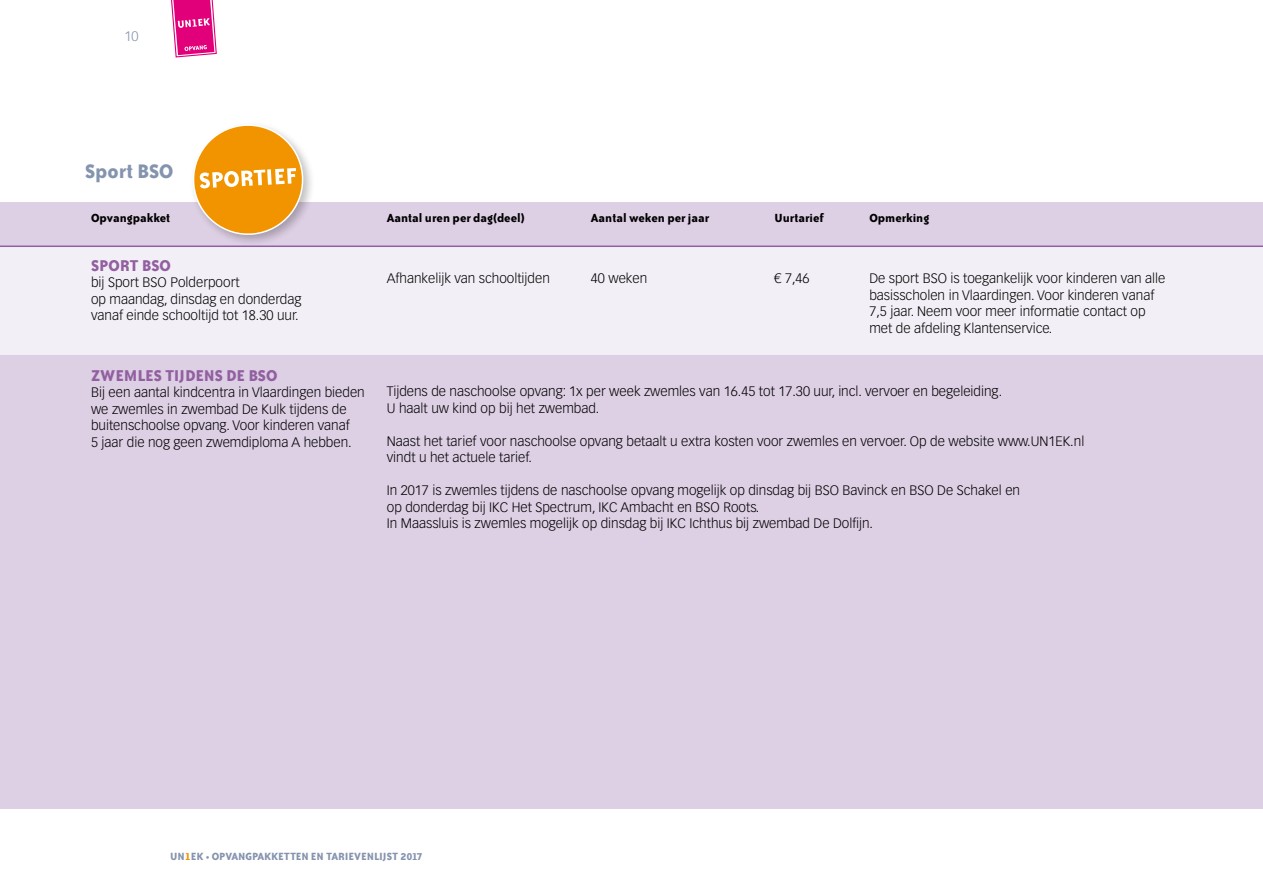
<style>
.page{position:relative;width:1263px;height:893px;background:#fff}
.page>*{position:absolute;margin:0;border:0;box-sizing:border-box;transform-origin:0 0}
.t1{font:700 22.5px "Bailey Sans ITC";color:#8594ae}
.t2{font:700 18px "Bailey Sans ITC";color:#9260a0}
.t3{font:300 13.5px/16.5px "Vectora LT";color:#000}
.t4{font:700 13.5px "Bailey Sans ITC";color:#000}
.t5{font:300 13.5px "Vectora LT";color:#8594ae}
.t6{font:700 12px "Bailey Sans ITC";color:#8594ae}
.s1{color:#f29400}
</style>
<div class="page">
<svg style="left:171px;top:0;width:46px;height:58px;background:#e9429c"></svg>
<div style="left:0;top:202px;width:1263px;height:606px;background:#ddcfe4"></div>
<div style="left:0;top:247px;width:1263px;height:108px;background:#f3eff6"></div>
<hr style="left:0;top:246px;width:1263px;height:1px;background:#9260a0">
<div style="left:189px;top:120px;width:126px;height:127px;background:#000;opacity:.25"></div>
<svg style="left:191px;top:122px;width:114px;height:115px"></svg>
<p class="t5" style="left:124px;top:28px;width:16px">10</p>
<h1 class="t1" style="left:85px;top:159px;width:90px">Sport BSO</h1>
<p class="t4" style="left:91px;top:211px;width:81px">Opvangpakket</p>
<p class="t4" style="left:387px;top:211px;width:140px">Aantal uren per dag(deel)</p>
<p class="t4" style="left:591px;top:211px;width:120px">Aantal weken per jaar</p>
<p class="t4" style="left:774px;top:211px;width:51px">Uurtarief</p>
<p class="t4" style="left:869px;top:211px;width:61px">Opmerking</p>
<h2 class="t2" style="left:91px;top:255px;width:81px">Sport BSO</h2>
<p class="t3" style="left:91px;top:274px;width:212px">bij Sport BSO Polderpoort<br>op maandag, dinsdag en donderdag vanaf einde schooltijd tot 18.30 uur.</p>
<p class="t3" style="left:387px;top:270px;width:165px">Afhankelijk van schooltijden</p>
<p class="t3" style="left:591px;top:270px;width:58px">40 weken</p>
<p class="t3" style="left:774px;top:270px;width:37px">€ 7,46</p>
<p class="t3" style="left:869px;top:270px;width:298px">De sport BSO is toegankelijk voor kinderen van alle basisscholen in Vlaardingen. Voor kinderen vanaf 7,5 jaar. Neem voor meer informatie contact op met de afdeling Klantenservice.</p>
<h2 class="t2" style="left:91px;top:366px;width:21px">Zwemles</h2>
<h2 class="t2" style="left:165px;top:366px;width:114px">tij dens de BSO</h2>
<p class="t3" style="left:91px;top:384px;width:275px">Bij een aantal kindcentra in Vlaardingen bieden we zwemles in zwembad De Kulk tijdens de buitenschoolse opvang. Voor kinderen vanaf<br>5 jaar die nog geen zwemdiploma A hebben.</p>
<p class="t3" style="left:387px;top:383px;width:617px">Tijdens de naschoolse opvang: 1x per week zwemles van 16.45 tot 17.30 uur, incl. vervoer en begeleiding.<br>U haalt uw kind op bij het zwembad.</p>
<p class="t3" style="left:387px;top:433px;width:699px">Naast het tarief voor naschoolse opvang betaalt u extra kosten voor zwemles en vervoer. Op de website www.un 1ek.nl vindt u het actuele tarief.</p>
<p class="t3" style="left:387px;top:482px;width:635px">In 2017 is zwemles tijdens de naschoolse opvang mogelijk op dinsdag bij BSO Bavinck en BSO De Schakel en op donderdag bij IKC Het Spectrum, IKC Ambacht en BSO Roots.<br>In Maassluis is zwemles mogelijk op dinsdag bij IKC Ichthus bij zwembad De Dolfijn.</p>
<p class="t6" style="left:170px;top:850px;width:254px">UN <span class="s1">1</span>EK • OPVANGPAKKETTEN EN TARIEVENLIJST 2017</p>
</div>
